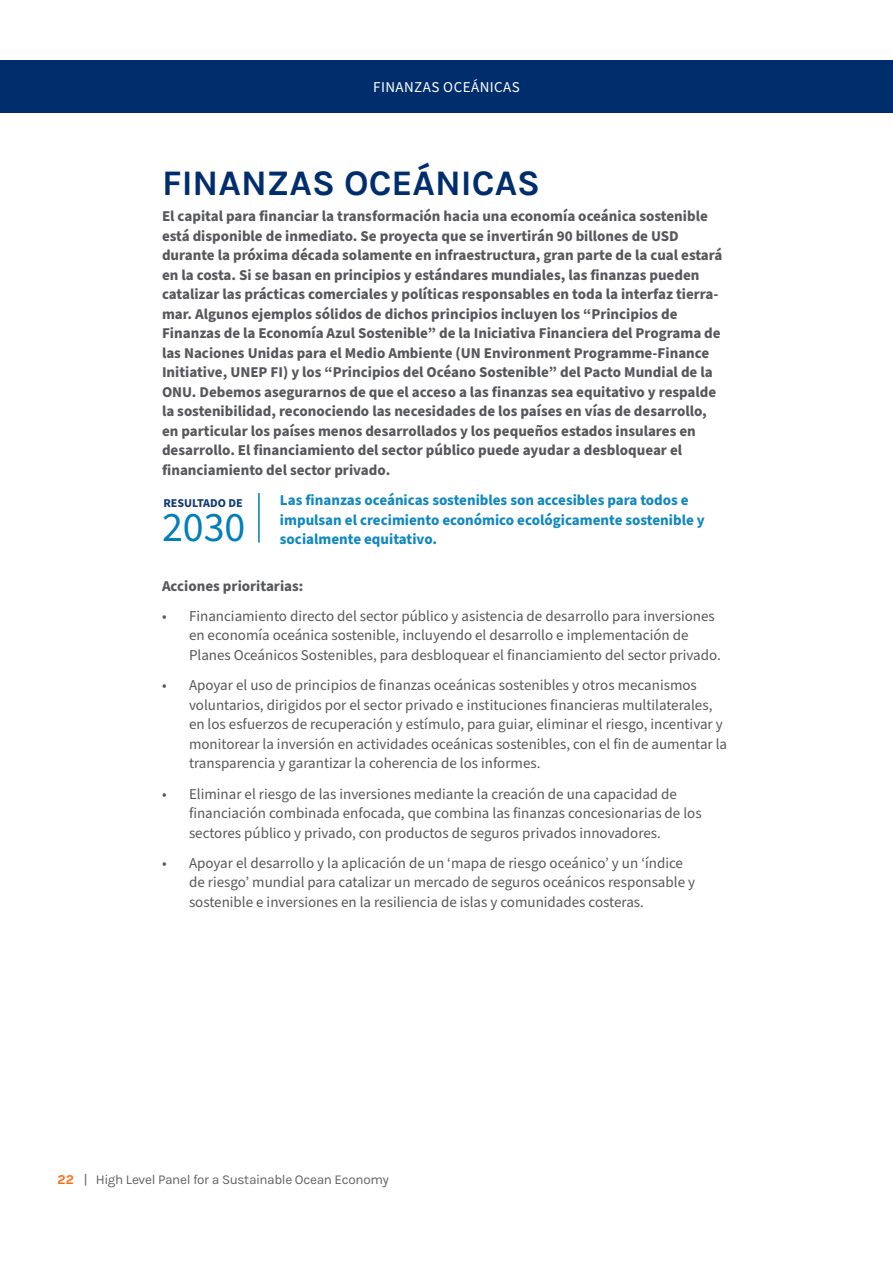
<style>
.page{position:relative;width:893px;height:1263px;background:#fff}
.page>*{position:absolute;margin:0;border:0;box-sizing:border-box;transform-origin:0 0}
.t1{font:42px "Source Sans Pro";color:#007fbb}
.t2{font:700 36px "Karla";color:#002e6d}
.t3{font:15px/19.5px "Source Sans Pro";color:#57585b}
.t4{font:700 15px/19.5px "Source Sans Pro";color:#57585b}
.t5{font:700 15px/19.5px "Source Sans Pro";color:#1188bf}
.t6{font:15px "Source Sans Pro";letter-spacing:.03em;color:#fff}
.t7{font:13.5px "Karla";letter-spacing:-.025em;color:#626366}
.t8{font:700 12px "Source Sans Pro";color:#113c72}
.s1{font-weight:700;color:#ff6c10}
</style>
<div class="page">
<hr style="left:258px;top:493px;width:2px;height:50px;background:#007bba">
<div style="left:0;top:61px;width:893px;height:52px;background:#002e6d"></div>
<p class="t6" style="left:373px;top:77px;width:148px">FINANZAS OCEÁNICAS</p>
<h2 class="t2" style="left:162px;top:162px;width:380px">FINANZAS OCEÁNICAS</h2>
<p class="t4" style="left:162px;top:207px;width:562px">El capital para financiar la transformación hacia una economía oceánica sostenible está disponible de inmediato. Se proyecta que se invertirán 90 billones de USD durante la próxima década solamente en infraestructura, gran parte de la cual estará en la costa. Si se basan en principios y estándares mundiales, las finanzas pueden catalizar las prácticas comerciales y políticas responsables en toda la interfaz tierra&shy;mar. Algunos ejemplos sólidos de dichos principios incluyen los “Principios de Finanzas de la Economía Azul Sostenible” de la Iniciativa Financiera del Programa de las Naciones Unidas para el Medio Ambiente (UN Environment Programme-Finance Initiative, UNEP FI) y los “Principios del Océano Sostenible” del Pacto Mundial de la ONU. Debemos asegurarnos de que el acceso a las finanzas sea equitativo y respalde la sostenibilidad, reconociendo las necesidades de los países en vías de desarrollo, en particular los países menos desarrollados y los pequeños estados insulares en desarrollo. El financiamiento del sector público puede ayudar a desbloquear el financiamiento del sector privado.</p>
<p class="t5" style="left:280px;top:491px;width:426px">Las finanzas oceánicas sostenibles son accesibles para todos e impulsan el crecimiento económico ecológicamente sostenible y socialmente equitativo.</p>
<p class="t4" style="left:162px;top:576px;width:143px">Acciones prioritarias:</p>
<p class="t3" style="left:189px;top:607px;width:533px;text-indent:-27px">• Financiamiento directo del sector público y asistencia de desarrollo para inversiones en economía oceánica sostenible, incluyendo el desarrollo e implementación de<br>Planes Oceánicos Sostenibles, para desbloquear el financiamiento del sector privado.</p>
<p class="t3" style="left:189px;top:676px;width:540px;text-indent:-27px">• Apoyar el uso de principios de finanzas oceánicas sostenibles y otros mecanismos voluntarios, dirigidos por el sector privado e instituciones financieras multilaterales, en los esfuerzos de recuperación y estímulo, para guiar, eliminar el riesgo, incentivar y monitorear la inversión en actividades oceánicas sostenibles, con el fin de aumentar la transparencia y garantizar la coherencia de los informes.</p>
<p class="t3" style="left:189px;top:784px;width:514px;text-indent:-27px">• Eliminar el riesgo de las inversiones mediante la creación de una capacidad de financiación combinada enfocada, que combina las finanzas concesionarias de los sectores público y privado, con productos de seguros privados innovadores.</p>
<p class="t3" style="left:189px;top:854px;width:508px;text-indent:-27px">• Apoyar el desarrollo y la aplicación de un ‘mapa de riesgo oceánico’ y un ‘índice de riesgo’ mundial para catalizar un mercado de seguros oceánicos responsable y sostenible e inversiones en la resiliencia de islas y comunidades costeras.</p>
<p class="t8" style="left:164px;top:495px;width:81px">RESULTADO DE</p>
<h1 class="t1" style="left:162px;top:499px;width:85px">2030</h1>
<p class="t7" style="left:58px;top:1172px;width:333px"><span class="s1">22</span> | High Level Panel for a Sustainable Ocean Economy</p>
</div>
